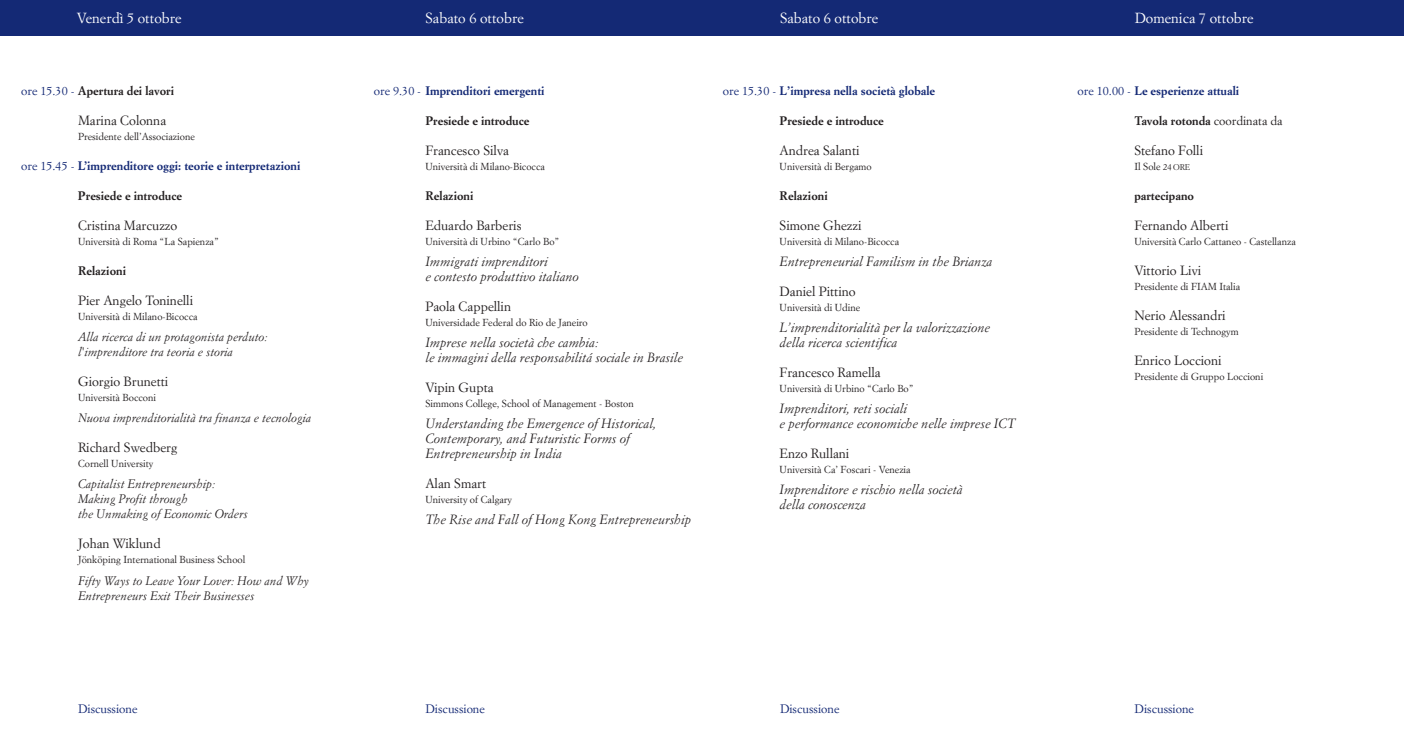
<style>
.page{position:relative;width:1404px;height:745px;background:#fff}
.page>*{position:absolute;margin:0;border:0;box-sizing:border-box;transform-origin:0 0}
.t1{font:14.38px "Simoncini Garamond";color:#fff}
.t2{font:italic 13.12px/15px "Simoncini Garamond";color:#231f20}
.t3{font:13.12px "Simoncini Garamond";color:#231f20}
.t4{font:italic 12.12px/15px "Simoncini Garamond";color:#231f20}
.t5{font:700 12.12px "Simoncini Garamond";color:#142975}
.t6{font:700 12.12px "Simoncini Garamond";color:#231f20}
.t7{font:12.12px "Simoncini Garamond";color:#142975}
.t8{font:10px "Simoncini Garamond";color:#231f20}
.s1{font-weight:400;color:#142975}
.s2{font-weight:400}
.s3{font-size:8.75px}
.s4{font-size:8.12px}
</style>
<div class="page">
<div style="left:0;top:0;width:1403px;height:35px;background:#142975"></div>
<h1 class="t1" style="left:77px;top:12px;width:106px">Venerdì 5 ottobre</h1>
<h1 class="t1" style="left:425px;top:12px;width:100px">Sabato 6 ottobre</h1>
<h1 class="t1" style="left:780px;top:12px;width:100px">Sabato 6 ottobre</h1>
<h1 class="t1" style="left:1134px;top:12px;width:120px">Domenica 7 ottobre</h1>
<p class="t6" style="left:21px;top:85px;width:154px"><span class="s1">ore 15.30 -</span> Apertura dei lavori</p>
<h2 class="t3" style="left:78px;top:115px;width:90px">Marina Colonna</h2>
<p class="t8" style="left:78px;top:132px;width:118px">Presidente dell’Associazione</p>
<p class="t5" style="left:21px;top:160px;width:281px"><span class="s2">ore 15.45 -</span> L’imprenditore oggi: teorie e interpretazioni</p>
<p class="t6" style="left:78px;top:190px;width:106px">Presiede e introduce</p>
<h2 class="t3" style="left:78px;top:220px;width:101px">Cristina Marcuzzo</h2>
<p class="t8" style="left:78px;top:237px;width:142px">Università di Roma “La Sapienza”</p>
<p class="t6" style="left:78px;top:265px;width:50px">Relazioni</p>
<h2 class="t3" style="left:78px;top:295px;width:117px">Pier Angelo Toninelli</h2>
<p class="t8" style="left:78px;top:312px;width:121px">Università di Milano-Bicocca</p>
<p class="t4" style="left:78px;top:330px;width:191px">Alla ricerca di un protagonista perduto: l'imprenditore tra teoria e storia</p>
<h2 class="t3" style="left:78px;top:376px;width:92px">Giorgio Brunetti</h2>
<p class="t8" style="left:78px;top:393px;width:80px">Università Bocconi</p>
<p class="t4" style="left:78px;top:411px;width:235px">Nuova imprenditorialità tra finanza e tecnologia</p>
<h2 class="t3" style="left:78px;top:442px;width:101px">Richard Swedberg</h2>
<p class="t8" style="left:78px;top:459px;width:77px">Cornell University</p>
<p class="t4" style="left:78px;top:477px;width:171px">Capitalist Entrepreneurship:<br>Making Profit through<br>the Unmaking of Economic Orders</p>
<h2 class="t3" style="left:78px;top:538px;width:84px">Johan Wiklund</h2>
<p class="t8" style="left:78px;top:555px;width:169px">Jönköping International Business School</p>
<p class="t4" style="left:78px;top:573px;width:232px">Fifty Ways to Leave Your Lover: How and Why<br>Entrepreneurs Exit Their Businesses</p>
<p class="t5" style="left:374px;top:85px;width:172px"><span class="s2">ore 9.30 -</span> Imprenditori emergenti</p>
<p class="t6" style="left:425px;top:115px;width:106px">Presiede e introduce</p>
<h2 class="t3" style="left:425px;top:145px;width:85px">Francesco Silva</h2>
<p class="t8" style="left:425px;top:162px;width:121px">Università di Milano-Bicocca</p>
<p class="t6" style="left:425px;top:190px;width:50px">Relazioni</p>
<h2 class="t3" style="left:425px;top:220px;width:98px">Eduardo Barberis</h2>
<p class="t8" style="left:425px;top:237px;width:135px">Università di Urbino “Carlo Bo”</p>
<h2 class="t2" style="left:425px;top:255px;width:155px">Immigrati imprenditori<br>e contesto produttivo italiano</h2>
<h2 class="t3" style="left:425px;top:301px;width:87px">Paola Cappellin</h2>
<p class="t8" style="left:425px;top:318px;width:164px">Universidade Federal do Rio de Janeiro</p>
<h2 class="t2" style="left:425px;top:336px;width:259px">Imprese nella società che cambia:<br>le immagini della responsabilitá sociale in Brasile</h2>
<h2 class="t3" style="left:425px;top:382px;width:70px">Vipin Gupta</h2>
<p class="t8" style="left:425px;top:399px;width:210px">Simmons College, School of Management - Boston</p>
<h2 class="t2" style="left:425px;top:417px;width:232px">Understanding the Emergence of Historical,<br>Contemporary, and Futuristic Forms of<br>Entrepreneurship in India</h2>
<h2 class="t3" style="left:425px;top:478px;width:62px">Alan Smart</h2>
<p class="t8" style="left:425px;top:495px;width:88px">University of Calgary</p>
<h2 class="t2" style="left:425px;top:513px;width:267px">The Rise and Fall of Hong Kong Entrepreneurship</h2>
<p class="t5" style="left:722px;top:85px;width:214px"><span class="s2">ore 15.30 -</span> L’impresa nella società globale</p>
<p class="t6" style="left:779px;top:115px;width:106px">Presiede e introduce</p>
<h2 class="t3" style="left:779px;top:145px;width:81px">Andrea Salanti</h2>
<p class="t8" style="left:779px;top:162px;width:94px">Università di Bergamo</p>
<p class="t6" style="left:779px;top:190px;width:50px">Relazioni</p>
<h2 class="t3" style="left:779px;top:220px;width:83px">Simone Ghezzi</h2>
<p class="t8" style="left:779px;top:237px;width:121px">Università di Milano-Bicocca</p>
<h2 class="t2" style="left:779px;top:255px;width:214px">Entrepreneurial Familism in the Brianza</h2>
<h2 class="t3" style="left:779px;top:286px;width:78px">Daniel Pittino</h2>
<p class="t8" style="left:779px;top:303px;width:82px">Università di Udine</p>
<h2 class="t2" style="left:779px;top:321px;width:212px">L’imprenditorialità per la valorizzazione della ricerca scientifica</h2>
<h2 class="t3" style="left:779px;top:367px;width:102px">Francesco Ramella</h2>
<p class="t8" style="left:779px;top:384px;width:135px">Università di Urbino “Carlo Bo”</p>
<h2 class="t2" style="left:779px;top:402px;width:237px">Imprenditori, reti sociali<br>e performance economiche nelle imprese ICT</h2>
<h2 class="t3" style="left:779px;top:448px;width:71px">Enzo Rullani</h2>
<p class="t8" style="left:779px;top:465px;width:132px">Università Ca’ Foscari - Venezia</p>
<h2 class="t2" style="left:779px;top:483px;width:185px">Imprenditore e rischio nella società della conoscenza</h2>
<p class="t5" style="left:1077px;top:85px;width:163px"><span class="s2">ore 10.00 -</span> Le esperienze attuali</p>
<p class="t6" style="left:1134px;top:115px;width:150px">Tavola rotonda <span class="s2">coordinata da</span></p>
<h2 class="t3" style="left:1134px;top:145px;width:70px">Stefano Folli</h2>
<p class="t8" style="left:1134px;top:162px;width:57px">Il Sole <span class="s3">24</span> <span class="s4">ORE</span></p>
<p class="t6" style="left:1134px;top:190px;width:61px">partecipano</p>
<h2 class="t3" style="left:1134px;top:220px;width:95px">Fernando Alberti</h2>
<p class="t8" style="left:1134px;top:237px;width:163px">Università Carlo Cattaneo - Castellanza</p>
<h2 class="t3" style="left:1134px;top:265px;width:68px">Vittorio Livi</h2>
<p class="t8" style="left:1134px;top:282px;width:107px">Presidente di FIAM Italia</p>
<h2 class="t3" style="left:1134px;top:310px;width:93px">Nerio Alessandri</h2>
<p class="t8" style="left:1134px;top:327px;width:106px">Presidente di Technogym</p>
<h2 class="t3" style="left:1134px;top:355px;width:89px">Enrico Loccioni</h2>
<p class="t8" style="left:1134px;top:372px;width:130px">Presidente di Gruppo Loccioni</p>
<p class="t7" style="left:78px;top:702px;width:61px">Discussione</p>
<p class="t7" style="left:780px;top:702px;width:61px">Discussione</p>
<p class="t7" style="left:425px;top:702px;width:61px">Discussione</p>
<p class="t7" style="left:1134px;top:702px;width:61px">Discussione</p>
</div>
